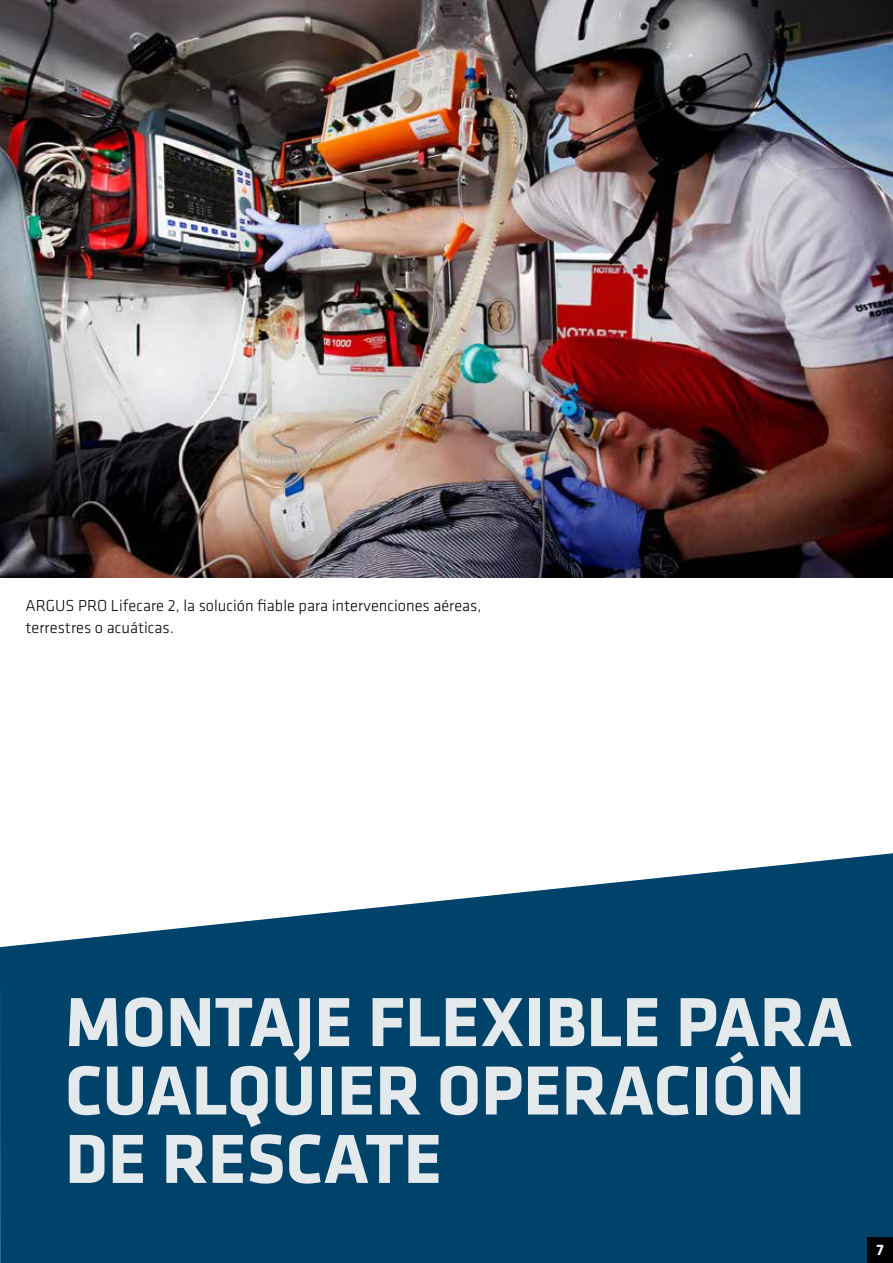
<style>
.page{position:relative;width:893px;height:1263px;background:#fff}
.page>*{position:absolute;margin:0;border:0;box-sizing:border-box;transform-origin:0 0}
.t1{font:700 72px/68.4px "Klavika";color:#e4e9ec}
.t2{font:300 16.5px/21.6px "Klavika";color:#000}
.t3{font:700 15.75px "Klavika";color:#fff}
</style>
<div class="page">
<svg style="left:0;top:853px;width:893px;height:410px;background:#1d587b"></svg>
<div style="left:867px;top:1237px;width:26px;height:26px;background:#000"></div>
<img style="left:0;top:0;width:893px;height:578px">
<p class="t2" style="left:26px;top:594px;width:457px">ARGUS PRO Lifecare 2, la solución fiable para intervenciones aéreas, terrestres o acuáticas.</p>
<h1 class="t1" style="left:65px;top:985px;width:789px">MONTAJE FLEXIBLE PARA<br>CUALQUIER OPERACIÓN<br>DE RESCATE</h1>
<p class="t3" style="left:877px;top:1239px;width:9px">7</p>
</div>
